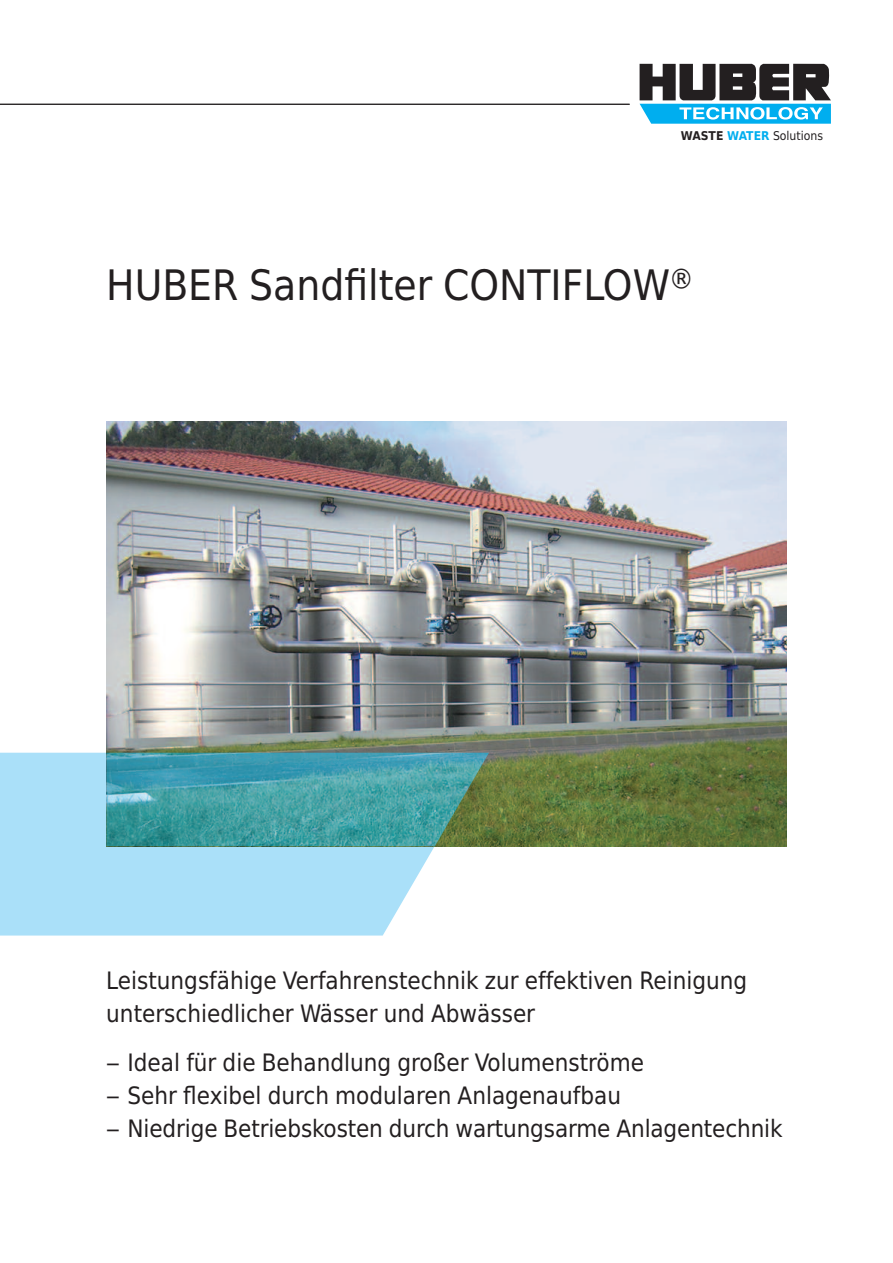
<style>
.page{position:relative;width:893px;height:1263px;background:#fff}
.page>*{position:absolute;margin:0;border:0;box-sizing:border-box;transform-origin:0 0}
.t1{font:42px "Huber Tec";color:#231f20}
.t2{font:24px/33px "Huber Tec";color:#231f20}
.t3{font:12.15px "Huber Tec";color:#231f20}
.s1{font-weight:700}
.s2{font-weight:700;color:#00aeef}
</style>
<div class="page">
<svg style="left:640px;top:64px;width:191px;height:60px"></svg>
<hr style="left:0;top:104px;width:630px;height:1px;background:#231f20">
<svg style="left:0;top:753px;width:489px;height:182px;fill:#aae0f9"></svg>
<img style="left:106px;top:421px;width:681px;height:425px">
<img style="left:106px;top:753px;width:383px;height:93px">
<p class="t3" style="left:681px;top:126px;width:144px"><span class="s1">WASTE</span> <span class="s2">WATER</span> Solutions</p>
<h1 class="t1" style="left:106px;top:261px;width:588px">HUBER Sandfilter CONTIFLOW®</h1>
<p class="t2" style="left:106px;top:964px;width:642px">Leistungsfähige Verfahrenstechnik zur effektiven Reinigung unterschiedlicher Wässer und Abwässer</p>
<p class="t2" style="left:106px;top:1046px;width:539px">– Ideal für die Behandlung großer Volumenströme</p>
<p class="t2" style="left:106px;top:1079px;width:516px">– Sehr flexibel durch modularen Anlagenaufbau</p>
<p class="t2" style="left:106px;top:1112px;width:678px">– Niedrige Betriebskosten durch wartungsarme Anlagentechnik</p>
</div>
